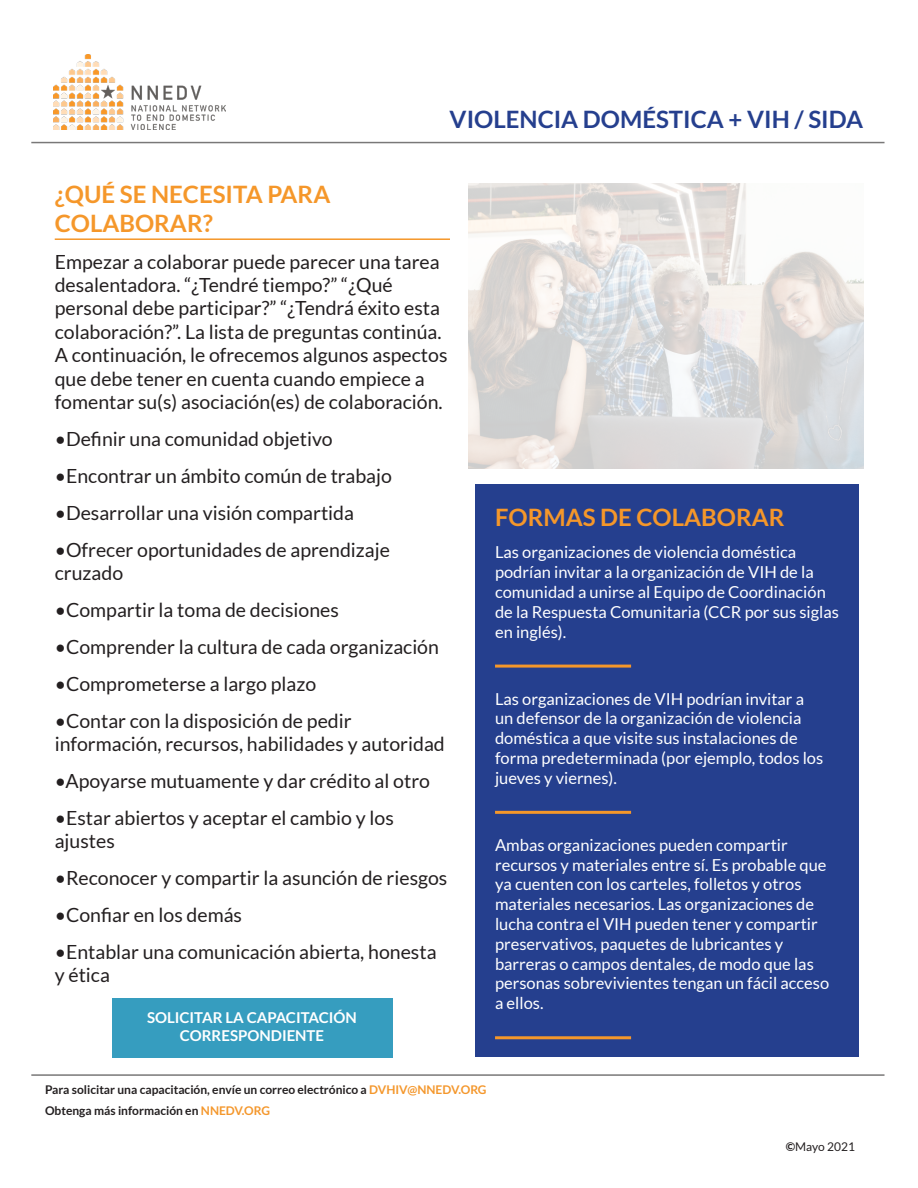
<style>
.page{position:relative;width:918px;height:1188px;background:#fff}
.page>*{position:absolute;margin:0;border:0;box-sizing:border-box;transform-origin:0 0}
.Sub-Header{font:700 24px/28.8px "Lato";color:#f5972a}
.t1{font:700 24px "Lato";color:#253f8e}
.Sub-Header_-_No_line{font:700 24px "Lato";color:#f5972a}
.Body{font:19.5px/23.4px "Lato";color:#231f20}
.Body_with_Breaks{font:16.5px/19.8px "Lato";color:#fff}
.Action_Button{font:700 15px/18px "Lato";color:#fff;text-align:center}
.t2{font:700 12px "Lato";color:#231f20}
.t3{font:12px "Lato";color:#231f20}
.s1{color:#f4972c}
.s2{font-weight:700}
</style>
<div class="page">
<div style="left:475px;top:484px;width:384px;height:573px;background:#253f8e"></div>
<hr style="left:55px;top:238px;width:395px;height:2px;background:#f5972a">
<hr style="left:31px;top:142px;width:854px;height:1px;background:#797878">
<hr style="left:31px;top:1074px;width:854px;height:2px;background:#797878">
<hr style="left:495px;top:665px;width:136px;height:3px;background:#f5972a">
<hr style="left:495px;top:811px;width:136px;height:3px;background:#f5972a">
<hr style="left:495px;top:1036px;width:136px;height:3px;background:#f5972a">
<img style="left:468px;top:184px;width:396px;height:285px">
<div style="left:112px;top:998px;width:280px;height:60px;background:#369dbf"></div>
<img style="left:53px;top:54px;width:172px;height:75px">
<p class="t1" style="left:450px;top:105px;width:415px">VIOLENCIA DOMÉSTICA + VIH / SIDA</p>
<p class="Sub-Header" style="left:55px;top:179px;width:277px">¿QUÉ SE NECESITA PARA<br>COLABORAR?</p>
<p class="Body" style="left:55px;top:250px;width:394px">Empezar a colaborar puede parecer una tarea desalentadora. “¿Tendré tiempo?” “¿Qué personal debe participar?” “¿Tendrá éxito esta colaboración?”. La lista de preguntas continúa.<br>A continuación, le ofrecemos algunos aspectos que debe tener en cuenta cuando empiece a fomentar su(s) asociación(es) de colaboración.</p>
<p class="Body" style="left:55px;top:427px;width:279px">•Definir una comunidad objetivo</p>
<p class="Body" style="left:55px;top:464px;width:339px">•Encontrar un ámbito común de trabajo</p>
<p class="Body" style="left:55px;top:501px;width:301px">•Desarrollar una visión compartida</p>
<p class="Body" style="left:55px;top:538px;width:337px">•Ofrecer oportunidades de aprendizaje cruzado</p>
<p class="Body" style="left:55px;top:598px;width:286px">•Compartir la toma de decisiones</p>
<p class="Body" style="left:55px;top:635px;width:386px">•Comprender la cultura de cada organización</p>
<p class="Body" style="left:55px;top:672px;width:263px">•Comprometerse a largo plazo</p>
<p class="Body" style="left:55px;top:709px;width:392px">•Contar con la disposición de pedir información, recursos, habilidades y autoridad</p>
<p class="Body" style="left:55px;top:769px;width:377px">•Apoyarse mutuamente y dar crédito al otro</p>
<p class="Body" style="left:55px;top:806px;width:341px">•Estar abiertos y aceptar el cambio y los ajustes</p>
<p class="Body" style="left:55px;top:866px;width:394px">•Reconocer y compartir la asunción de riesgos</p>
<p class="Body" style="left:55px;top:903px;width:189px">•Confiar en los demás</p>
<p class="Body" style="left:55px;top:940px;width:383px">•Entablar una comunicación abierta, honesta y ética</p>
<p class="Action_Button" style="left:147px;top:1009px;width:211px">SOLICITAR LA CAPACITACIÓN<br>CORRESPONDIENTE</p>
<p class="Sub-Header_-_No_line" style="left:495px;top:503px;width:291px">FORMAS DE COLABORAR</p>
<p class="Body_with_Breaks" style="left:495px;top:542px;width:345px">Las organizaciones de violencia doméstica podrían invitar a la organización de VIH de la comunidad a unirse al Equipo de Coordinación de la Respuesta Comunitaria (CCR por sus siglas en inglés).</p>
<p class="Body_with_Breaks" style="left:495px;top:689px;width:330px">Las organizaciones de VIH podrían invitar a un defensor de la organización de violencia doméstica a que visite sus instalaciones de forma predeterminada (por ejemplo, todos los jueves y viernes).</p>
<p class="Body_with_Breaks" style="left:495px;top:835px;width:336px">Ambas organizaciones pueden compartir recursos y materiales entre sí. Es probable que ya cuenten con los carteles, folletos y otros materiales necesarios. Las organizaciones de lucha contra el VIH pueden tener y compartir preservativos, paquetes de lubricantes y barreras o campos dentales, de modo que las personas sobrevivientes tengan un fácil acceso a ellos.</p>
<p class="t2" style="left:45px;top:1083px;width:443px">Para solicitar una capacitación, envíe un correo electrónico a <span class="s1">DVHIV@NNEDV.ORG</span></p>
<p class="t2" style="left:45px;top:1104px;width:227px">Obtenga más información en <span class="s1">NNEDV.ORG</span></p>
<p class="t3" style="left:786px;top:1140px;width:71px"><span class="s2">©</span>Mayo 2021</p>
</div>
